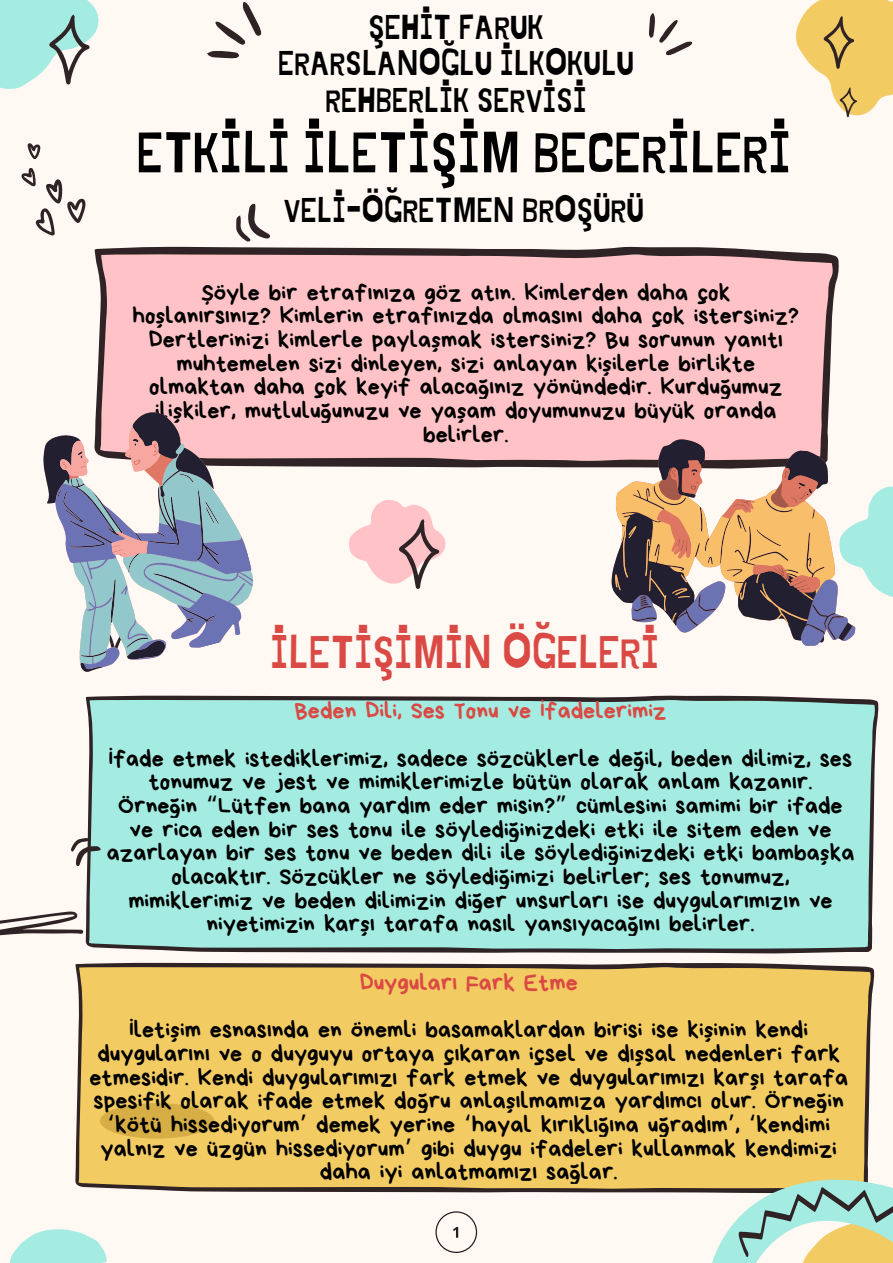
<style>
.page{position:relative;width:893px;height:1263px;background:#fff8f3}
.page>*{position:absolute;margin:0;border:0;box-sizing:border-box;transform-origin:0 0}
.t1{font:56.85px "Jingleberry";color:#000}
.t2{font:45.6px "Jingleberry";color:#da4944}
.t3{font:34.35px/36.6px "Jingleberry";color:#000;text-align:center}
.t4{font:24px/23.6px "Bryndan Write";color:#000;text-align:center}
.t5{font:23.92px/23.6px "Bryndan Write";color:#000;text-align:center}
.t6{font:23.92px "Bryndan Write";color:#da4944}
.s1{font-family:"Noto Sans Gurmukhi"}
</style>
<div class="page">
<svg style="left:94px;top:246px;width:745px;height:222px;background:#f0b9bc"></svg>
<div style="left:86px;top:695px;width:792px;height:258px;background:#a4ebe1"></div>
<div style="left:75px;top:963px;width:799px;height:230px;background:#f3cb63"></div>
<svg style="left:707px;top:1139px;width:186px;height:124px"></svg>
<svg style="left:207px;top:2px;width:55px;height:57px"></svg>
<svg style="left:10px;top:1229px;width:97px;height:34px"></svg>
<svg style="left:0;top:911px;width:83px;height:25px"></svg>
<svg style="left:0;top:0;width:99px;height:89px"></svg>
<svg style="left:349px;top:500px;width:97px;height:89px"></svg>
<svg style="left:21px;top:143px;width:65px;height:93px"></svg>
<svg style="left:71px;top:838px;width:30px;height:28px"></svg>
<svg style="left:236px;top:203px;width:34px;height:39px"></svg>
<svg style="left:796px;top:0;width:97px;height:117px"></svg>
<svg style="left:649px;top:13px;width:44px;height:43px"></svg>
<div style="left:100px;top:1103px;width:114px;height:35px;background:#d6ae45;border-radius:50%"></div>
<svg style="left:94px;top:400px;width:158px;height:35px;background:#efb7bc"></svg>
<svg style="left:47px;top:435px;width:217px;height:7px"></svg>
<svg style="left:43px;top:442px;width:225px;height:230px"></svg>
<svg style="left:55px;top:420px;width:139px;height:149px"></svg>
<svg style="left:607px;top:429px;width:232px;height:23px;background:#e7b3b8"></svg>
<svg style="left:602px;top:452px;width:291px;height:194px"></svg>
<svg style="left:435px;top:1211px;width:42px;height:42px"></svg>
<p class="t3" style="left:278px;top:10px;width:358px">ŞEHİT FARUK<br>ERARSLANOĞLU İLKOKULU<br>REHBERLİK SERVİSİ</p>
<p class="t1" style="left:137px;top:127px;width:656px">ETKİLİ İLETİŞİM BECERİLERİ</p>
<p class="t3" style="left:283px;top:194px;width:362px">VELİ-ÖĞRETMEN BROŞÜRÜ</p>
<p class="t4" style="left:132px;top:281px;width:668px">Şöyle bir etrafınıza göz atın. Kimlerden daha çok hoşlanırsınız? Kimlerin etrafınızda olmasını daha çok istersiniz?<br>Dertlerinizi kimlerle paylaşmak istersiniz? Bu sorunun yanıtı muhtemelen sizi dinleyen, sizi anlayan kişilerle birlikte olmaktan daha çok keyif alacağınız yönündedir. Kurduğumuz ilişkiler, mutluluğunuzu ve yaşam doyumunuzu büyük oranda belirler.</p>
<p class="t2" style="left:270px;top:631px;width:390px">İLETİŞİMİN ÖĞELERİ</p>
<p class="t6" style="left:294px;top:699px;width:373px">Beden Dili, Ses Tonu ve İfadelerimiz</p>
<p class="t5" style="left:107px;top:747px;width:749px">İfade etmek istediklerimiz, sadece sözcüklerle değil, beden dilimiz, ses tonumuz ve jest ve mimiklerimizle bütün olarak anlam kazanır.<br>Örneğin <span class="s1">“</span>Lütfen bana yardım eder misin?<span class="s1">”</span> cümlesini samimi bir ifade ve rica eden bir ses tonu ile söylediğinizdeki etki ile sitem eden ve azarlayan bir ses tonu ve beden dili ile söylediğinizdeki etki bambaşka olacaktır. Sözcükler ne söylediğimizi belirler; ses tonumuz, mimiklerimiz ve beden dilimizin diğer unsurları ise duygularımızın ve niyetimizin karşı tarafa nasıl yansıyacağını belirler.</p>
<p class="t6" style="left:360px;top:971px;width:220px">Duyguları Fark Etme</p>
<p class="t5" style="left:89px;top:1018px;width:760px">İletişim esnasında en önemli basamaklardan birisi ise kişinin kendi duygularını ve o duyguyu ortaya çıkaran içsel ve dışsal nedenleri fark etmesidir. Kendi duygularımızı fark etmek ve duygularımızı karşı tarafa spesifik olarak ifade etmek doğru anlaşılmamıza yardımcı olur. Örneğin <span class="s1">‘</span>kötü hissediyorum<span class="s1">’</span> demek yerine <span class="s1">‘</span>hayal kırıklığına uğradım<span class="s1">’</span>, <span class="s1">‘</span>kendimi yalnız ve üzgün hissediyorum<span class="s1">’</span> gibi duygu ifadeleri kullanmak kendimizi daha iyi anlatmamızı sağlar.</p>
</div>
